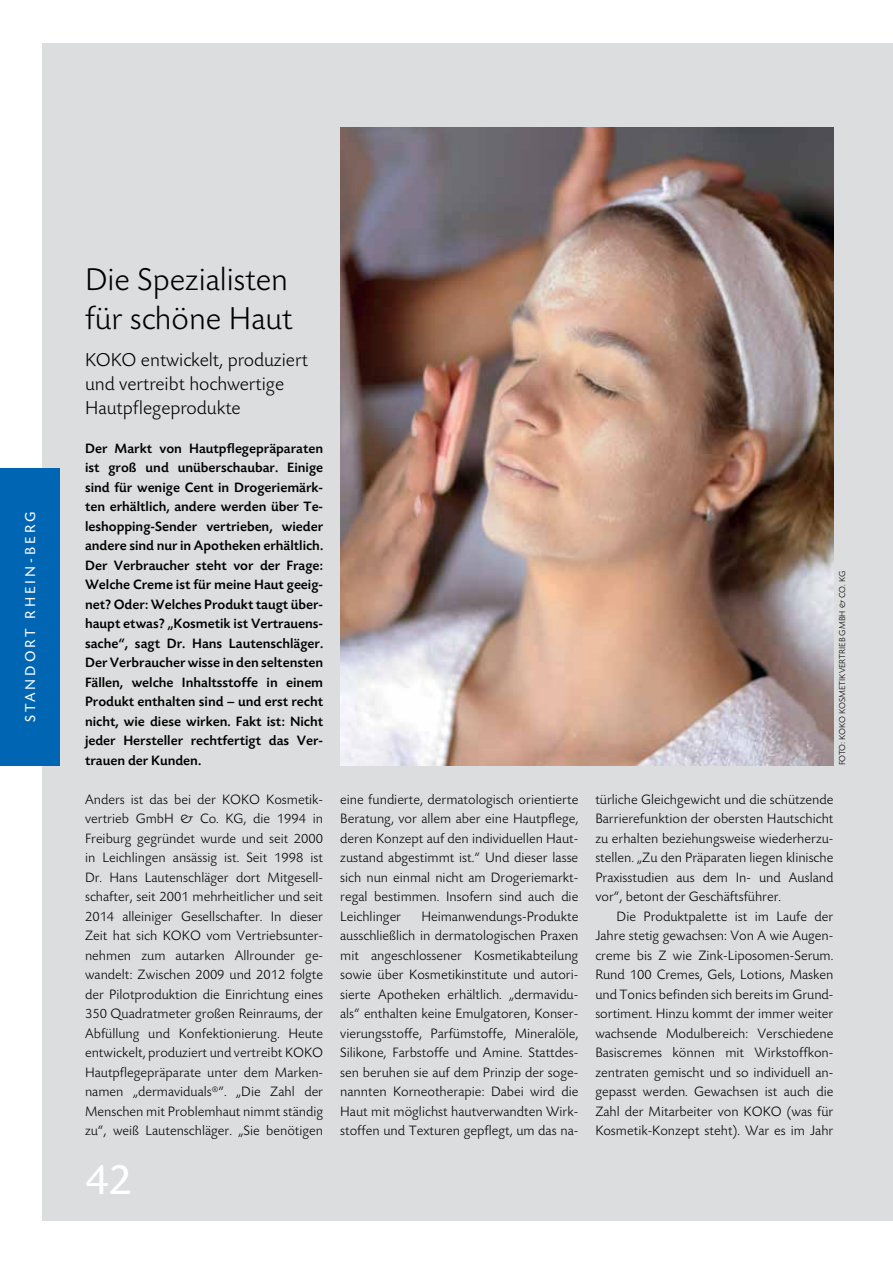
<style>
.page{position:relative;width:893px;height:1263px;background:#fff}
.page>*{position:absolute;margin:0;border:0;box-sizing:border-box;transform-origin:0 0}
.t1{font:45px "Today SB";color:#fff}
.t2{font:300 33px/39px "Today SB";color:#000}
.t3{font:300 19.5px/24px "Today SB";color:#000}
.t4{font:15px "Today SB";letter-spacing:.2em;color:#fff}
.t5{font:300 14.25px/19.5px "Today SB";color:#000;text-align:justify}
.t6{font:500 14.25px/19.5px "Today SB";color:#000;text-align:justify}
.t7{font:300 9px "Today SB";color:#000}
</style>
<div class="page">
<div style="left:43px;top:43px;width:850px;height:1177px;background:#dcddde"></div>
<div style="left:0;top:468px;width:60px;height:297px;background:#0066b3"></div>
<img style="left:340px;top:128px;width:493px;height:637px">
<p class="t4" style="left:22px;top:722px;width:212px;rotate:-90deg">STANDORT RHEIN-BERG</p>
<h2 class="t2" style="left:85px;top:262px;width:209px">Die Spezialisten für schöne Haut</h2>
<h3 class="t3" style="left:85px;top:348px;width:224px">KOKO entwickelt, produziert und vertreibt hochwertige<br>Hautpflegeprodukte</h3>
<p class="t6" style="left:85px;top:439px;width:240px">Der Markt von Hautpflegepräparaten ist groß und unüberschaubar. Einige sind für wenige Cent in Drogeriemärk&shy;ten erhältlich, andere werden über Te&shy;leshopping-Sender vertrieben, wieder andere sind nur in Apotheken erhältlich.<br>Der Verbraucher steht vor der Frage:<br>Welche Creme ist für meine Haut geeig&shy;net? Oder: Welches Produkt taugt über&shy;haupt etwas? „Kosmetik ist Vertrauens&shy;sache“, sagt Dr. Hans Lautenschläger.<br>Der Verbraucher wisse in den seltensten Fällen, welche Inhaltsstoffe in einem Produkt enthalten sind – und erst recht nicht, wie diese wirken. Fakt ist: Nicht jeder Hersteller rechtfertigt das Ver&shy;trauen der Kunden.</p>
<p class="t5" style="left:85px;top:790px;width:240px">Anders ist das bei der KOKO Kosmetik&shy;vertrieb GmbH &amp; Co. KG, die 1994 in Freiburg gegründet wurde und seit 2000 in Leichlingen ansässig ist. Seit 1998 ist Dr. Hans Lautenschläger dort Mitgesell&shy;schafter, seit 2001 mehrheitlicher und seit 2014 alleiniger Gesellschafter. In dieser Zeit hat sich KOKO vom Vertriebsunter&shy;nehmen zum autarken Allrounder ge&shy;wandelt: Zwischen 2009 und 2012 folgte der Pilotproduktion die Einrichtung eines 350 Quadratmeter großen Reinraums, der Abfüllung und Konfektionierung. Heute entwickelt, produziert und vertreibt KOKO Hautpflegepräparate unter dem Marken&shy;namen „dermaviduals<sup>®</sup>“. „Die Zahl der Menschen mit Problemhaut nimmt ständig zu“, weiß Lautenschläger. „Sie benötigen</p>
<p class="t5" style="left:340px;top:790px;width:240px">eine fundierte, dermatologisch orientierte Beratung, vor allem aber eine Hautpflege, deren Konzept auf den individuellen Haut&shy;zustand abgestimmt ist.“ Und dieser lasse sich nun einmal nicht am Drogeriemarkt&shy;regal bestimmen. Insofern sind auch die Leichlinger</p>
<p class="t5" style="left:340px;top:907px;width:240px;text-indent:81px">Heimanwendungs-Produkte ausschließlich in dermatologischen Praxen mit angeschlossener Kosmetikabteilung sowie über Kosmetikinstitute und autori&shy;sierte Apotheken erhältlich. „dermavidu&shy;als“ enthalten keine Emulgatoren, Konser&shy;vierungsstoffe, Parfümstoffe, Mineralöle, Silikone, Farbstoffe und Amine. Stattdes&shy;sen beruhen sie auf dem Prinzip der soge&shy;nannten Korneotherapie: Dabei wird die Haut mit möglichst hautverwandten Wirk&shy;stoffen und Texturen gepflegt, um das na-</p>
<h1 class="t1" style="left:85px;top:1156px;width:49px">42</h1>
<p class="t7" style="left:837px;top:765px;width:196px;rotate:-90deg">FOTO: KOKO KOSMETIKVERTRIEB GMBH &amp; CO. KG</p>
<p class="t5" style="left:595px;top:790px;width:240px">türliche Gleichgewicht und die schützende Barrierefunktion der obersten Hautschicht zu erhalten beziehungsweise wiederherzu&shy;stellen. „Zu den Präparaten liegen klinische Praxisstudien aus dem In- und Ausland vor“, betont der Geschäftsführer.</p>
<p class="t5" style="left:595px;top:907px;width:240px;text-indent:21px">Die Produktpalette ist im Laufe der Jahre stetig gewachsen: Von A wie Augen&shy;creme bis Z wie Zink-Liposomen-Serum.<br>Rund 100 Cremes, Gels, Lotions, Masken und Tonics befinden sich bereits im Grund&shy;sortiment. Hinzu kommt der immer weiter wachsende Modulbereich: Verschiedene Basiscremes können mit Wirkstoffkon&shy;zentraten gemischt und so individuell an&shy;gepasst werden. Gewachsen ist auch die Zahl der Mitarbeiter von KOKO (was für Kosmetik-Konzept steht). War es im Jahr</p>
</div>
